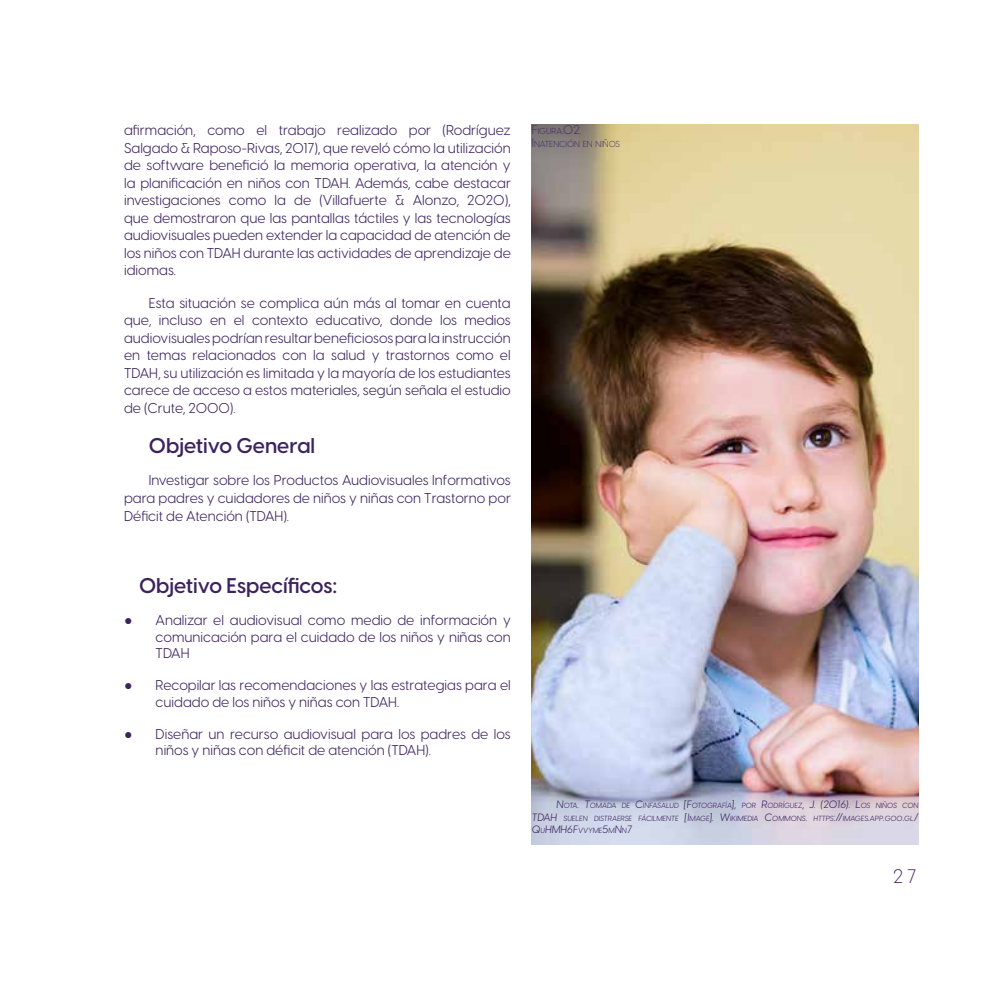
<style>
.page{position:relative;width:993px;height:993px;background:#fff}
.page>*{position:absolute;margin:0;border:0;box-sizing:border-box;transform-origin:0 0}
.t1{font:600 21px "Visby CF";color:#3c235f}
.t2{font:300 19.25px "Visby CF";color:#3c235f}
.t3{font:14px/17.5px "Visby CF";color:#3c235f;text-align:justify}
.t4{font:300 12.25px "Visby CF";color:#3c235f}
.t5{font:italic 10.5px "Visby CF";color:#3c235f}
.t6{font:300 8.58px "Visby CF";color:#3c235f}
.t7{font:italic 7.35px/12.6px "Visby CF";color:#3c235f;text-align:right}
.s1{font-size:8.58px}
.s2{font-size:12.25px}
.s3{font-family:"Arial"}
.s4{font-size:10.5px}
.s5{font-size:7.35px}
</style>
<div class="page">
<img style="left:531px;top:124px;width:387px;height:719px">
<p class="t3" style="left:124px;top:120px;width:388px">afirmación, como el trabajo realizado por (Rodríguez Salgado &amp; Raposo-Rivas, 2017), que reveló cómo la utilización de software benefició la memoria operativa, la atención y la planificación en niños con TDAH. Además, cabe destacar investigaciones como la de (Villafuerte &amp; Alonzo, 2020), que demostraron que las pantallas táctiles y las tecnologías audiovisuales pueden extender la capacidad de atención de los niños con TDAH durante las actividades de aprendizaje de idiomas.</p>
<p class="t3" style="left:124px;top:293px;width:388px;text-indent:25px">Esta situación se complica aún más al tomar en cuenta que, incluso en el contexto educativo, donde los medios audiovisuales podrían resultar beneficiosos para la instrucción en temas relacionados con la salud y trastornos como el TDAH, su utilización es limitada y la mayoría de los estudiantes carece de acceso a estos materiales, según señala el estudio de (Crute, 2000).</p>
<h1 class="t1" style="left:149px;top:429px;width:168px">Objetivo General</h1>
<p class="t3" style="left:124px;top:470px;width:388px;text-indent:25px">Investigar sobre los Productos Audiovisuales Informativos para padres y cuidadores de niños y niñas con Trastorno por Déficit de Atención (TDAH).</p>
<p class="t4" style="left:531px;top:120px;width:51px">F<span class="s1">IGURA</span>.02.</p>
<p class="t6" style="left:531px;top:137px;width:90px"><span class="s2">I</span> NATENCIÓN EN NIÑOS</p>
<h1 class="t1" style="left:139px;top:569px;width:200px">Objetivo Específicos:</h1>
<p class="t3" style="left:156px;top:610px;width:356px;line-height:16.8px;text-indent:-32px"><span class="s3">●</span> Analizar el audiovisual como medio de información y comunicación para el cuidado de los niños y niñas con TDAH</p>
<p class="t3" style="left:156px;top:675px;width:356px;line-height:16.8px;text-indent:-32px"><span class="s3">●</span> Recopilar las recomendaciones y las estrategias para el cuidado de los niños y niñas con TDAH.</p>
<p class="t3" style="left:156px;top:724px;width:356px;line-height:16.8px;text-indent:-32px"><span class="s3">●</span> Diseñar un recurso audiovisual para los padres de los niños y niñas con déficit de atención (TDAH).</p>
<p class="t7" style="left:531px;top:798px;width:388px"><span class="s4">N</span>OTA<span class="s4">. T</span>OMADA DE <span class="s4">C</span>INFASALUD <span class="s4">[F</span>OTOGRAFÍA<span class="s4">],</span> POR <span class="s4">R</span>ODRÍGUEZ<span class="s4">, J. (2016). L</span>OS NIÑOS CON<br><span class="s4">TDA H</span> SUELEN DISTRAERSE FÁCILMENTE <span class="s4">[I</span>MAGE<span class="s4">]. W</span>IKIMEDIA <span class="s4">C</span>OMMONS<span class="s4">.</span> HTTPS<span class="s4">://</span>IMAGES<span class="s4">.</span>APP<span class="s4">.</span>GOO<span class="s4">.</span>GL<span class="s4">/</span></p>
<p class="t5" style="left:531px;top:821px;width:102px">Q<span class="s5">U</span>HMH6F<span class="s5">VVYME</span>5<span class="s5">M</span>N<span class="s5">N</span>7</p>
<h2 class="t2" style="left:891px;top:861px;width:28px">27</h2>
</div>
